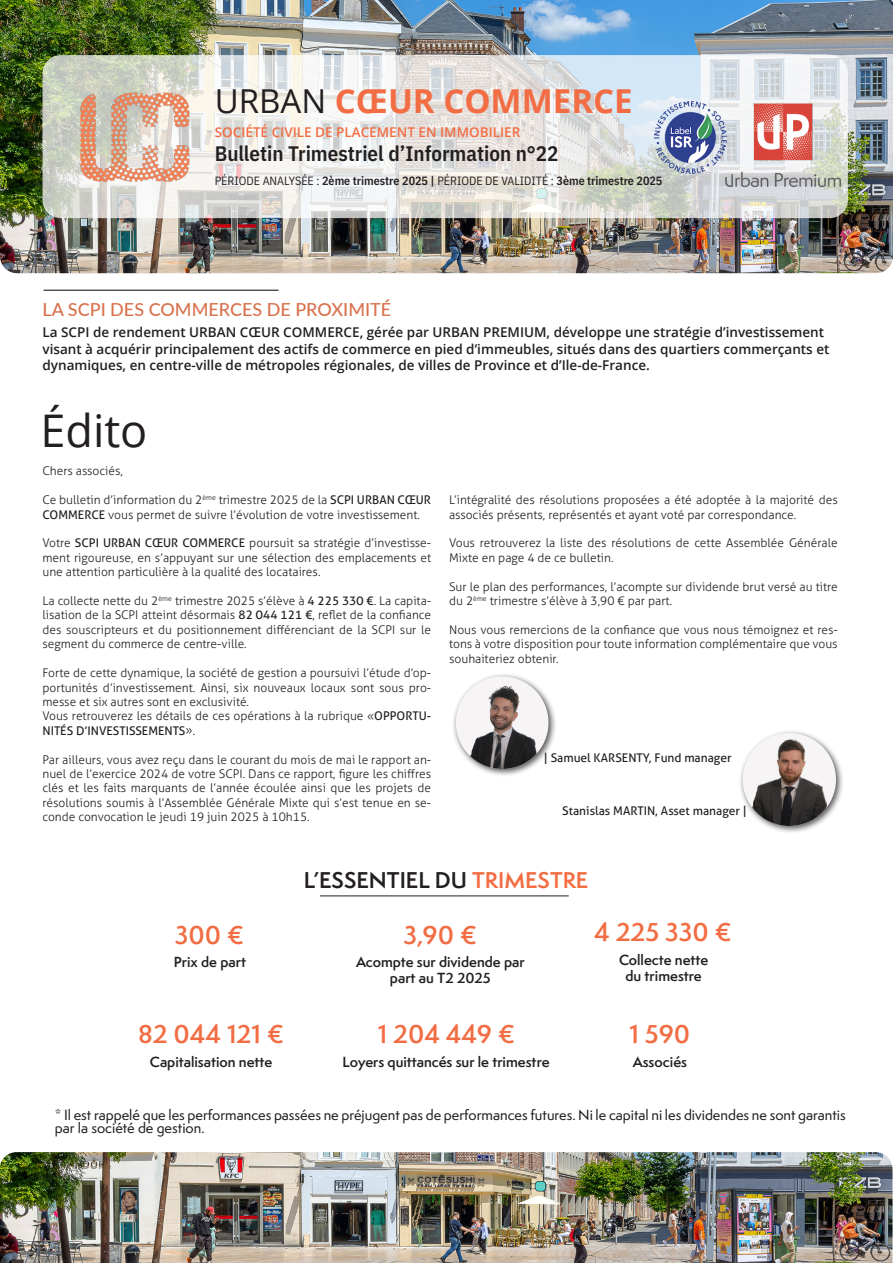
<style>
.page{position:relative;width:893px;height:1263px;background:#fff}
.page>*{position:absolute;margin:0;border:0;box-sizing:border-box;transform-origin:0 0}
.t1{font:45px "Open Sans";color:#231f20}
.t2{font:700 33px "Open Sans";color:#f26d43}
.t3{font:600 24px "Semplicita Pro";color:#f26d43}
.t4{font:600 24px "Semplicita Pro";color:#f36d43}
.t5{font:600 21px "IBM Plex Sans Cond";color:#231f20}
.t6{font:600 21px "Semplicita Pro";color:#231f20}
.t7{font:500 18px "Lato";color:#d9724e}
.t8{font:600 13.5px/16.2px "Open Sans";color:#231f20}
.t9{font:500 13.5px/13.5px "Semplicita Pro";color:#231f20}
.t10{font:600 13.5px/16.2px "Semplicita Pro";color:#231f20;text-align:center}
.t11{font:600 13.5px "Open Sans";color:#f26d43}
.t12{font:300 12px/14.4px "Aller";color:#231f20}
.t13{font:600 12px "IBM Plex Sans Cond";color:#231f20}
.t14{font:12px "Aller";color:#231f20}
.s1{font-weight:400;color:#231f20}
.s2{font-weight:400}
.s3{color:#f36d43}
.s4{color:#f26d43}
</style>
<div class="page">
<hr style="left:44px;top:290px;width:235px;height:1px;background:#231f20">
<hr style="left:320px;top:895px;width:249px;height:1px;background:#231f20">
<img style="left:0;top:1152px;width:892px;height:111px">
<img style="left:0;top:0;width:893px;height:273px">
<svg style="left:43px;top:55px;width:805px;height:163px"></svg>
<img style="left:78px;top:85px;width:116px;height:103px">
<img style="left:654px;top:101px;width:65px;height:72px">
<img style="left:719px;top:100px;width:123px;height:94px">
<div style="left:452px;top:673px;width:105px;height:104px;background:#231f20;opacity:.75"></div>
<img style="left:456px;top:677px;width:92px;height:92px">
<div style="left:739px;top:729px;width:105px;height:105px;background:#231f20;opacity:.75"></div>
<img style="left:743px;top:734px;width:93px;height:92px">
<p class="t2" style="left:215px;top:78px;width:419px"><span class="s1">URBAN</span> CŒUR COMMERCE</p>
<p class="t11" style="left:215px;top:123px;width:307px">SOCIÉTÉ CIVILE DE PLACEMENT EN IMMOBILIER</p>
<p class="t5" style="left:215px;top:137px;width:345px">Bulletin Trimestriel d’Information n°22</p>
<p class="t13" style="left:215px;top:171px;width:449px"><span class="s2">PÉRIODE ANALYSÉE :</span> 2ème trimestre 2025 | <span class="s2">PÉRIODE DE VALIDITÉ :</span> 3ème trimestre 2025</p>
<p class="t7" style="left:43px;top:297px;width:350px">LA SCPI DES COMMERCES DE PROXIMITÉ</p>
<p class="t8" style="left:43px;top:324px;width:788px">La SCPI de rendement URBAN CŒUR COMMERCE, gérée par URBAN PREMIUM, développe une stratégie d’investissement visant à acquérir principalement des actifs de commerce en pied d’immeubles, situés dans des quartiers commerçants et dynamiques, en centre-ville de métropoles régionales, de villes de Province et d’Ile-de-France.</p>
<p class="t1" style="left:40px;top:400px;width:109px">Édito</p>
<p class="t12" style="left:43px;top:464px;width:82px">Chers associés,</p>
<p class="t12" style="left:43px;top:493px;width:390px">Ce bulletin d’information du 2<sup>ème</sup> trimestre 2025 de la <span class="s2">SCPI URBAN CŒUR<br>COMMERCE</span> vous permet de suivre l’évolution de votre investissement.</p>
<p class="t12" style="left:43px;top:536px;width:390px;text-align:justify">Votre <span class="s2">SCPI URBAN CŒUR COMMERCE</span> poursuit sa stratégie d’investisse&shy;ment rigoureuse, en s’appuyant sur une sélection des emplacements et une attention particulière à la qualité des locataires.</p>
<p class="t12" style="left:43px;top:593px;width:390px;text-align:justify">La collecte nette du 2<sup>ème</sup> trimestre 2025 s’élève à <span class="s2">4 225 330 €</span>. La capita&shy;lisation de la SCPI atteint désormais <span class="s2">82 044 121 €</span>, reflet de la confiance des souscripteurs et du positionnement différenciant de la SCPI sur le segment du commerce de centre-ville.</p>
<p class="t12" style="left:43px;top:665px;width:390px;text-align:justify">Forte de cette dynamique, la société de gestion a poursuivi l’étude d’op&shy;portunités d’investissement. Ainsi, six nouveaux locaux sont sous pro&shy;messe et six autres sont en exclusivité.</p>
<p class="t12" style="left:43px;top:709px;width:390px">Vous retrouverez les détails de ces opérations à la rubrique «<span class="s2">OPPORTU-<br>NITÉS D’INVESTISSEMENTS</span>».</p>
<p class="t12" style="left:43px;top:752px;width:390px;text-align:justify">Par ailleurs, vous avez reçu dans le courant du mois de mai le rapport an&shy;nuel de l’exercice 2024 de votre SCPI. Dans ce rapport, figure les chiffres clés et les faits marquants de l’année écoulée ainsi que les projets de résolutions soumis à l’Assemblée Générale Mixte qui s’est tenue en se&shy;conde convocation le jeudi 19 juin 2025 à 10h15.</p>
<p class="t12" style="left:449px;top:493px;width:390px">L’intégralité des résolutions proposées a été adoptée à la majorité des associés présents, représentés et ayant voté par correspondance.</p>
<p class="t12" style="left:449px;top:536px;width:390px">Vous retrouverez la liste des résolutions de cette Assemblée Générale<br>Mixte en page 4 de ce bulletin.</p>
<p class="t12" style="left:449px;top:579px;width:390px">Sur le plan des performances, l’acompte sur dividende brut versé au titre du 2<sup>ème</sup> trimestre s’élève à 3,90 € par part.</p>
<p class="t12" style="left:449px;top:622px;width:390px;text-align:justify">Nous vous remercions de la confiance que vous nous témoignez et res&shy;tons à votre disposition pour toute information complémentaire que vous souhaiteriez obtenir.</p>
<p class="t14" style="left:544px;top:750px;width:189px">| Samuel KARSENTY, Fund manager</p>
<p class="t14" style="left:562px;top:803px;width:186px">Stanislas MARTIN, Asset manager |</p>
<p class="t6" style="left:304px;top:865px;width:286px">L’ESSENTIEL DU <span class="s3">TRIMESTRE</span></p>
<p class="t4" style="left:594px;top:915px;width:139px"><span class="s4">4</span> 225 330 <span class="s4">€</span></p>
<p class="t10" style="left:619px;top:951px;width:91px">Collecte nette</p>
<p class="t10" style="left:625px;top:968px;width:78px">du trimestre</p>
<p class="t3" style="left:175px;top:917px;width:71px">300 €</p>
<p class="t10" style="left:174px;top:954px;width:74px">Prix de part</p>
<p class="t3" style="left:403px;top:917px;width:75px">3,90 €</p>
<p class="t10" style="left:356px;top:954px;width:170px">Acompte sur dividende par part au T2 2025</p>
<p class="t3" style="left:378px;top:1016px;width:139px">1 204 449 €</p>
<p class="t10" style="left:343px;top:1054px;width:208px">Loyers quittancés sur le trimestre</p>
<p class="t3" style="left:138px;top:1016px;width:148px">82 044 121 €</p>
<p class="t3" style="left:630px;top:1016px;width:62px">1 590</p>
<p class="t10" style="left:150px;top:1053px;width:124px">Capitalisation nette</p>
<p class="t10" style="left:633px;top:1053px;width:56px">Associés</p>
<p class="t9" style="left:55px;top:1108px;width:792px">* Il est rappelé que les performances passées ne préjugent pas de performances futures. Ni le capital ni les dividendes ne sont garantis par la société de gestion.</p>
</div>
